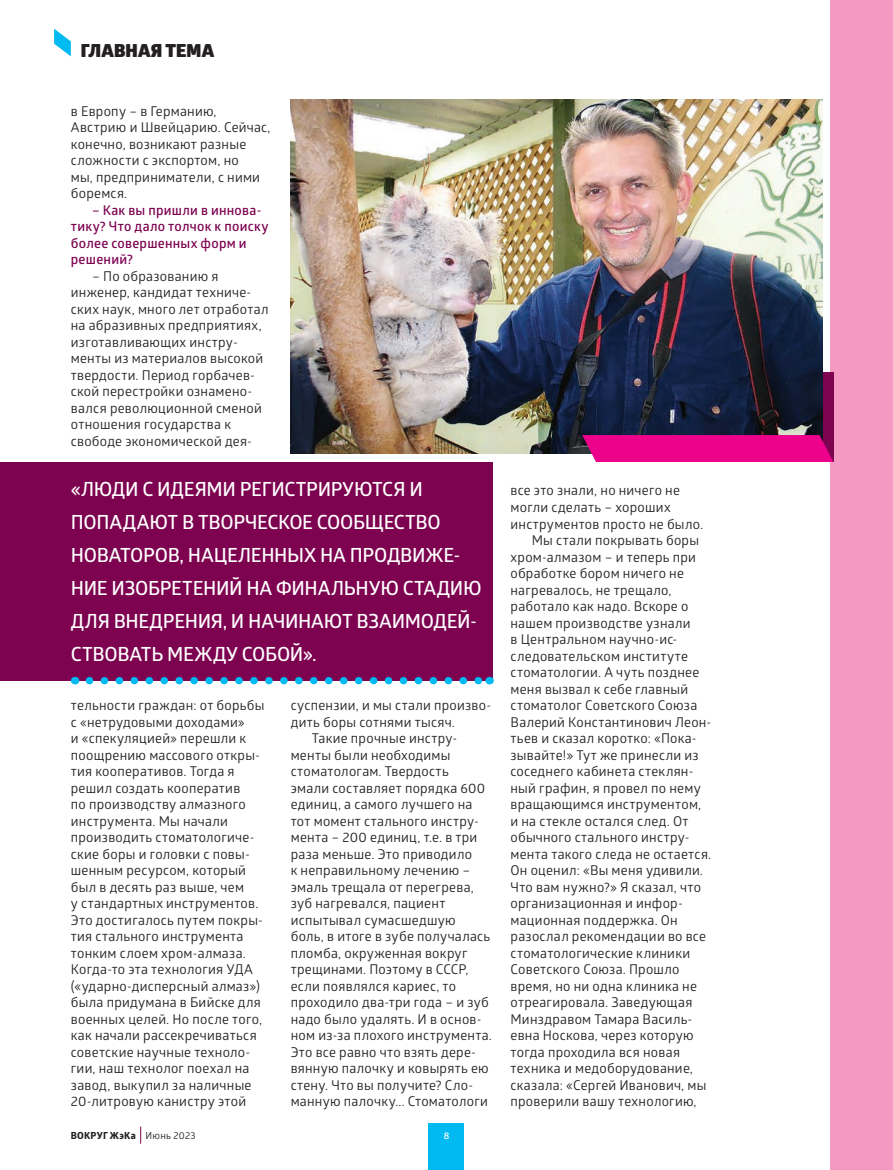
<style>
.page{position:relative;width:893px;height:1170px;background:#fff}
.page>*{position:absolute;margin:0;border:0;box-sizing:border-box;transform-origin:0 0}
.Snoska_3{font:600 19.5px/33px "Glober";letter-spacing:-.02em;color:#fff}
.t1{font:900 18px "Glober";letter-spacing:.01em;color:#231f20}
.MAIN_TEXT{font:13.5px/16.5px "Glober";letter-spacing:.02em;color:#231f20}
.MAIN_TEXT-2{font:600 13.5px/16.5px "Glober";letter-spacing:.02em;color:#7d0250}
.t2{font:700 9.75px "Globerx";letter-spacing:.025em;color:#231f20}
.t3{font:500 9.75px "PF Agora Slab Pro";color:#fff}
.s1{font-family:"Glober";font-weight:400}
</style>
<div class="page">
<div style="left:830px;top:0;width:63px;height:1169px;background:#f499c2"></div>
<div style="left:0;top:462px;width:493px;height:218px;background:#7d0250"></div>
<svg style="left:89px;top:677px;width:393px;height:7px"></svg>
<div style="left:607px;top:372px;width:226px;height:90px;background:#7d0250"></div>
<img style="left:290px;top:99px;width:532px;height:354px">
<svg style="left:582px;top:435px;width:251px;height:27px;background:#e6068a"></svg>
<svg style="left:140px;top:1126px;width:1px;height:17px"></svg>
<div style="left:429px;top:1122px;width:35px;height:47px;background:#00baf1"></div>
<svg style="left:54px;top:29px;width:17px;height:27px"></svg>
<h2 class="t1" style="left:81px;top:36px;width:135px">ГЛАВНАЯ ТЕМА</h2>
<p class="MAIN_TEXT" style="left:71px;top:102px;width:201px">в Европу – в Германию,<br>Австрию и Швейцарию. Сейчас, конечно, возникают разные сложности с экспортом, но<br>мы, предприниматели, с ними боремся.</p>
<p class="MAIN_TEXT-2" style="left:71px;top:201px;width:199px;text-indent:21px">– Как вы пришли в иннова&shy;тику? Что дало толчок к поиску более совершенных форм и решений?</p>
<p class="MAIN_TEXT" style="left:71px;top:267px;width:199px;text-indent:21px">– По образованию я инженер, кандидат техниче&shy;ских наук, много лет отработал на абразивных предприятиях, изготавливающих инстру&shy;менты из материалов высокой твердости. Период горбачев&shy;ской перестройки ознамено&shy;вался революционной сменой отношения государства к свободе экономической дея-</p>
<p class="Snoska_3" style="left:71px;top:471px;width:412px">«ЛЮДИ С ИДЕЯМИ РЕГИСТРИРУЮТСЯ И ПОПАДАЮТ В ТВОРЧЕСКОЕ СООБЩЕСТВО НОВАТОРОВ, НАЦЕЛЕННЫХ НА ПРОДВИЖЕ-НИЕ ИЗОБРЕТЕНИЙ НА ФИНАЛЬНУЮ СТАДИЮ ДЛЯ ВНЕДРЕНИЯ, И НАЧИНАЮТ ВЗАИМОДЕЙ-СТВОВАТЬ МЕЖДУ СОБОЙ».</p>
<p class="MAIN_TEXT" style="left:71px;top:696px;width:195px">тельности граждан: от борьбы с «нетрудовыми доходами»<br>и «спекуляцией» перешли к поощрению массового откры&shy;тия кооперативов. Тогда я решил создать кооператив<br>по производству алмазного инструмента. Мы начали производить стоматологиче&shy;ские боры и головки с повы&shy;шенным ресурсом, который был в десять раз выше, чем<br>у стандартных инструментов.<br>Это достигалось путем покры&shy;тия стального инструмента тонким слоем хром-алмаза.<br>Когда-то эта технология УДА («ударно-дисперсный алмаз») была придумана в Бийске для военных целей. Но после того, как начали рассекречиваться советские научные техноло&shy;гии, наш технолог поехал на завод, выкупил за наличные<br>20-литровую канистру этой</p>
<p class="MAIN_TEXT" style="left:291px;top:696px;width:202px">суспензии, и мы стали произво&shy;дить боры сотнями тысяч.</p>
<p class="MAIN_TEXT" style="left:291px;top:729px;width:203px;text-indent:21px">Такие прочные инстру&shy;менты были необходимы стоматологам. Твердость<br>эмали составляет порядка 600 единиц, а самого лучшего на тот момент стального инстру&shy;мента – 200 единиц, т.е. в три раза меньше. Это приводило<br>к неправильному лечению – эмаль трещала от перегрева, зуб нагревался, пациент испытывал сумасшедшую боль, в итоге в зубе получалась пломба, окруженная вокруг трещинами. Поэтому в СССР, если появлялся кариес, то проходило два-три года – и зуб надо было удалять. И в основ&shy;ном из-за плохого инструмента.<br>Это все равно что взять дере&shy;вянную палочку и ковырять ею стену. Что вы получите? Сло&shy;манную палочку... Стоматологи</p>
<p class="t2" style="left:71px;top:1128px;width:126px">ВОКРУГ ЖэКа <span class="s1">Июнь 2023</span></p>
<p class="t3" style="left:444px;top:1129px;width:7px">8</p>
<p class="MAIN_TEXT" style="left:510px;top:482px;width:194px">все это знали, но ничего не могли сделать – хороших инструментов просто не было.</p>
<p class="MAIN_TEXT" style="left:510px;top:531px;width:202px;text-indent:21px">Мы стали покрывать боры хром-алмазом – и теперь при обработке бором ничего не нагревалось, не трещало, работало как надо. Вскоре о нашем производстве узнали<br>в Центральном научно-ис&shy;следовательском институте стоматологии. А чуть позднее меня вызвал к себе главный стоматолог Советского Союза<br>Валерий Константинович Леон&shy;тьев и сказал коротко: «Пока&shy;зывайте!» Тут же принесли из соседнего кабинета стеклян&shy;ный графин, я провел по нему вращающимся инструментом, и на стекле остался след. От обычного стального инстру&shy;мента такого следа не остается.<br>Он оценил: «Вы меня удивили.<br>Что вам нужно?» Я сказал, что организационная и инфор&shy;мационная поддержка. Он разослал рекомендации во все стоматологические клиники<br>Советского Союза. Прошло время, но ни одна клиника не отреагировала. Заведующая<br>Минздравом Тамара Василь&shy;евна Носкова, через которую тогда проходила вся новая техника и медоборудование, сказала: «Сергей Иванович, мы проверили вашу технологию,</p>
</div>
